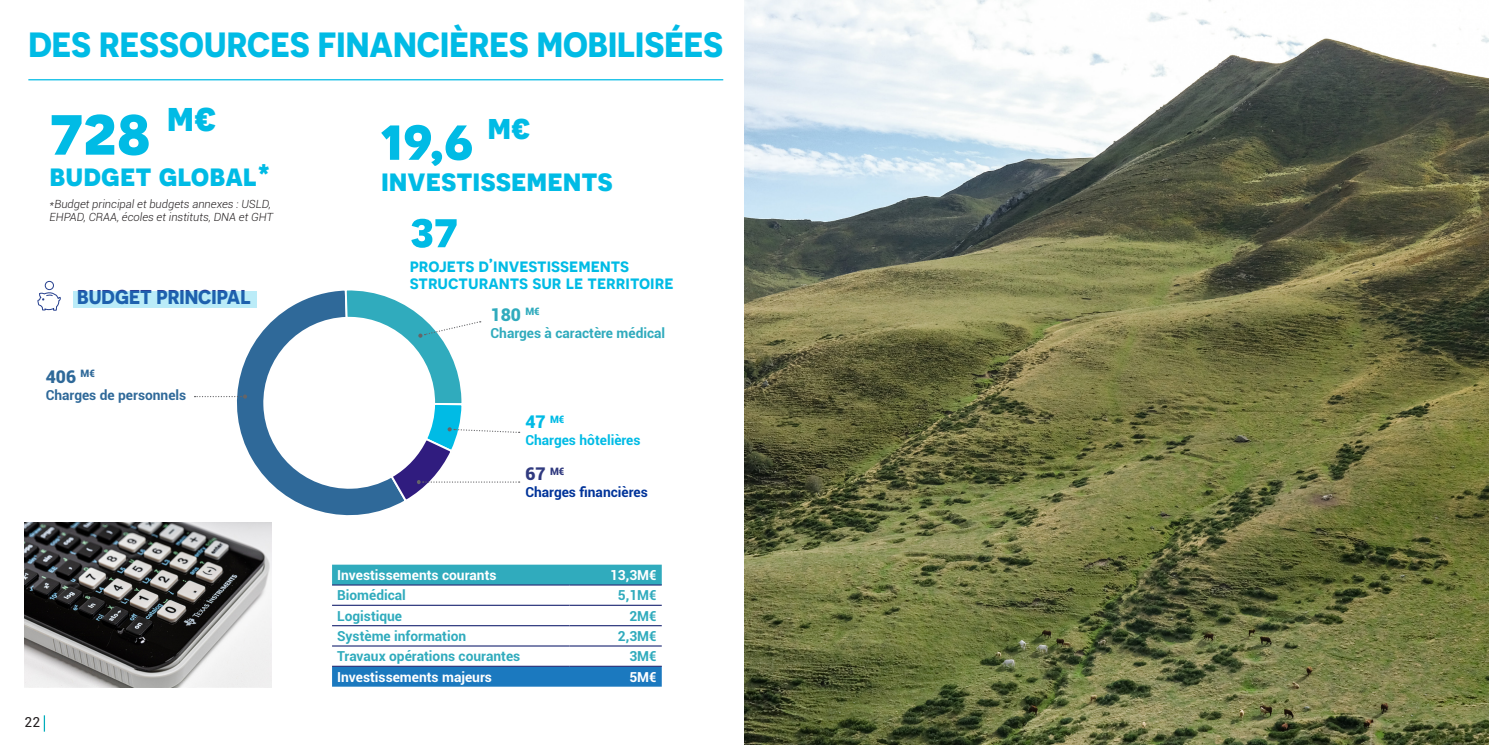
<style>
.page{position:relative;width:1489px;height:745px;background:#fff}
.page>*{position:absolute;margin:0;border:0;box-sizing:border-box;transform-origin:0 0}
.t1{font:700 70.5px "Novecentosans";color:#00bbe5}
.t2{font:700 61.25px "Novecentosans";color:#00bbe5}
.t3{font:700 50px "Novecentosans";color:#00bbe5}
.t4{font:700 35px "Novecentosans";color:#00bbe5}
.t5{font:700 31.25px "Novecentosans";color:#00bbe5}
.t6{font:700 20px "Novecentosans";color:#2a419a}
.t7{font:600 18.75px/17.5px "Novecentosans";color:#00bbe5}
.t8{font:900 17.5px "Roboto";color:#2f6999}
.t9{font:900 17.5px "Roboto";color:#30abbd}
.t10{font:900 17.5px "Roboto";color:#303a7f}
.t11{font:900 17.5px "Roboto";color:#00bbe5}
.t12{font:700 13.75px "Roboto";color:#30abbd}
.t13{font:700 13.75px "Roboto";color:#fff}
.t14{font:700 13.75px "Roboto";color:#2f6999}
.t15{font:700 13.75px "Roboto";color:#039}
.t16{font:700 13.75px "Roboto";color:#00bbe5}
.t17{font:13.75px "Roboto";color:#231f20}
.t18{font:italic 300 11.25px/13.5px "Roboto";color:#231f20}
</style>
<div class="page">
<svg style="left:44px;top:715px;width:1px;height:16px"></svg>
<svg style="left:182px;top:290px;width:218px;height:282px"></svg>
<hr style="left:28px;top:79px;width:695px;height:1px;background:#00bbe5">
<svg style="left:194px;top:394px;width:53px;height:4px"></svg>
<svg style="left:344px;top:290px;width:175px;height:213px"></svg>
<div style="left:74px;top:291px;width:183px;height:16px;background:#bbecf8"></div>
<svg style="left:37px;top:290px;width:24px;height:20px"></svg>
<div style="left:45px;top:281px;width:9px;height:9px;border:1px solid #253f8e;border-radius:50%"></div>
<img style="left:25px;top:522px;width:246px;height:164px">
<div style="left:332px;top:564px;width:329px;height:20px;background:#30abbd"></div>
<div style="left:332px;top:666px;width:329px;height:20px;background:#1b79bf"></div>
<hr style="left:332px;top:584px;width:237px;height:1px;background:#303a7f">
<hr style="left:569px;top:584px;width:92px;height:1px;background:#303a7f">
<hr style="left:332px;top:604px;width:237px;height:1px;background:#303a7f">
<hr style="left:569px;top:604px;width:92px;height:1px;background:#303a7f">
<hr style="left:332px;top:624px;width:237px;height:2px;background:#303a7f">
<hr style="left:569px;top:624px;width:92px;height:2px;background:#303a7f">
<hr style="left:332px;top:645px;width:237px;height:1px;background:#303a7f">
<hr style="left:569px;top:645px;width:92px;height:1px;background:#303a7f">
<hr style="left:332px;top:665px;width:237px;height:1px;background:#303a7f">
<hr style="left:569px;top:665px;width:92px;height:1px;background:#303a7f">
<img style="left:744px;top:0;width:744px;height:744px">
<p class="t4" style="left:28px;top:23px;width:696px">DES RESSOURCES FINANCIÈRES MOBILISÉES</p>
<p class="t1" style="left:50px;top:86px;width:168px">728 <sup>m€</sup></p>
<p class="t2" style="left:380px;top:100px;width:152px">19,6 <sup>m€</sup></p>
<p class="t5" style="left:50px;top:155px;width:222px">budget global*</p>
<p class="t5" style="left:381px;top:160px;width:233px">investissements</p>
<p class="t18" style="left:50px;top:196px;width:225px">*Budget principal et budgets annexes : USLD,<br>EHPAD, CRAA, écoles et instituts, DNA et GHT</p>
<p class="t6" style="left:77px;top:284px;width:175px">BUDGET PRINCIPAL</p>
<p class="t8" style="left:46px;top:364px;width:51px">406 <sup>M€</sup></p>
<p class="t14" style="left:46px;top:385px;width:142px">Charges de personnels</p>
<p class="t17" style="left:25px;top:711px;width:17px">22</p>
<p class="t3" style="left:410px;top:199px;width:49px">37</p>
<p class="t7" style="left:410px;top:256px;width:265px">projets d’investissements structurants sur le territoire</p>
<p class="t9" style="left:490px;top:302px;width:51px">180 <sup>M€</sup></p>
<p class="t12" style="left:490px;top:323px;width:176px">Charges à caractère médical</p>
<p class="t11" style="left:525px;top:409px;width:41px">47 <sup>M€</sup></p>
<p class="t16" style="left:525px;top:430px;width:117px">Charges hôtelières</p>
<p class="t10" style="left:525px;top:461px;width:41px">67 <sup>M€</sup></p>
<p class="t15" style="left:525px;top:482px;width:124px">Charges financières</p>
<p class="t13" style="left:337px;top:565px;width:161px">Investissements courants</p>
<p class="t13" style="left:610px;top:565px;width:48px">13,3M€</p>
<p class="t12" style="left:337px;top:585px;width:70px">Biomédical</p>
<p class="t12" style="left:618px;top:585px;width:40px">5,1M€</p>
<p class="t12" style="left:337px;top:605px;width:67px">Logistique</p>
<p class="t12" style="left:629px;top:605px;width:29px">2M€</p>
<p class="t12" style="left:337px;top:626px;width:131px">Système information</p>
<p class="t12" style="left:618px;top:626px;width:40px">2,3M€</p>
<p class="t12" style="left:337px;top:646px;width:185px">Travaux opérations courantes</p>
<p class="t12" style="left:629px;top:646px;width:29px">3M€</p>
<p class="t13" style="left:337px;top:666px;width:156px">Investissements majeurs</p>
<p class="t13" style="left:629px;top:666px;width:29px">5M€</p>
</div>
